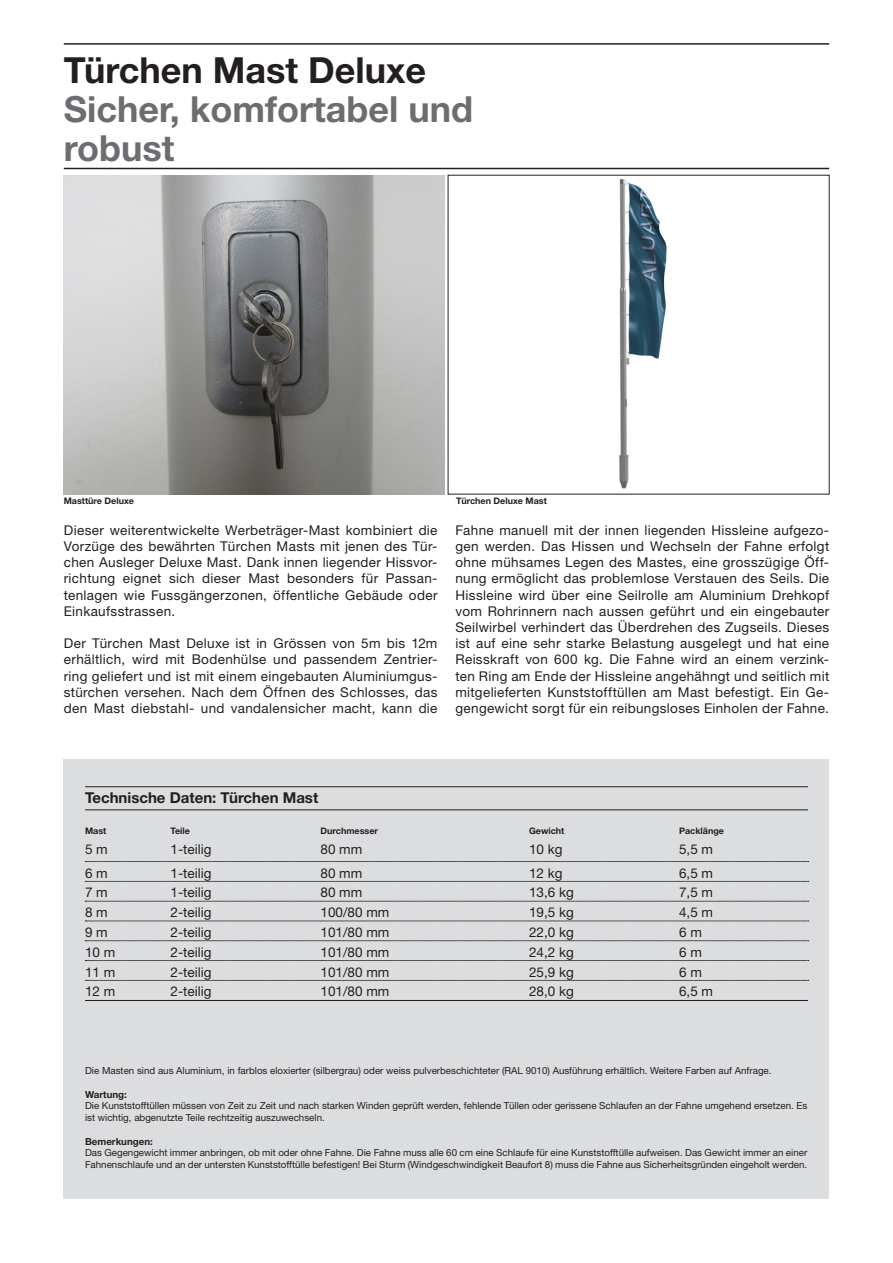
<style>
.page{position:relative;width:893px;height:1263px;background:#fff}
.page>*{position:absolute;margin:0;border:0;box-sizing:border-box;transform-origin:0 0}
.t1{font:700 36px "Helvetica Neue LT Std";color:#6c6d70}
.t2{font:700 36px "Helvetica Neue LT Std";color:#231f20}
.t3{font:700 15px "Helvetica Neue LT Std";color:#231f20}
.t4{font:13.5px/16.2px "Helvetica Neue LT Std";letter-spacing:.02em;color:#231f20;text-align:justify}
.t5{font:9.75px/11.7px "Helvetica Neue LT Std";color:#231f20}
.t6{font:700 9.75px "Helvetica Neue LT Std";color:#231f20}
.t7{font:700 9px "Helvetica Neue LT Std";color:#231f20}
</style>
<div class="page">
<img style="left:619px;top:178px;width:48px;height:311px">
<hr style="left:64px;top:168px;width:765px;height:1px;background:#231f20">
<div style="left:64px;top:759px;width:765px;height:440px;background:#dcdddf"></div>
<hr style="left:64px;top:43px;width:765px;height:2px;background:#231f20">
<img style="left:64px;top:175px;width:381px;height:319px">
<svg style="left:85px;top:861px;width:724px;height:1px"></svg>
<svg style="left:85px;top:881px;width:724px;height:1px"></svg>
<svg style="left:85px;top:901px;width:724px;height:1px"></svg>
<svg style="left:85px;top:921px;width:724px;height:1px"></svg>
<svg style="left:85px;top:940px;width:724px;height:1px"></svg>
<svg style="left:85px;top:960px;width:724px;height:1px"></svg>
<svg style="left:85px;top:980px;width:724px;height:1px"></svg>
<hr style="left:85px;top:1000px;width:723px;height:1px;background:#231f20">
<hr style="left:85px;top:786px;width:723px;height:1px;background:#231f20">
<hr style="left:85px;top:809px;width:723px;height:1px;background:#231f20">
<p class="t2" style="left:64px;top:48px;width:364px">Türchen Mast Deluxe</p>
<p class="t1" style="left:64px;top:87px;width:411px">Sicher, komfortabel und</p>
<p class="t1" style="left:64px;top:126px;width:112px">robust</p>
<p class="t7" style="left:64px;top:495px;width:72px">Masttüre Deluxe</p>
<p class="t7" style="left:456px;top:495px;width:92px">Türchen Deluxe Mast</p>
<p class="t4" style="left:64px;top:522px;width:375px">Dieser weiterentwickelte Werbeträger-Mast kombiniert die Vorzüge des bewährten Türchen Masts mit jenen des Tür&shy;chen Ausleger Deluxe Mast. Dank innen liegender Hissvor&shy;richtung eignet sich dieser Mast besonders für Passan&shy;tenlagen wie Fussgängerzonen, öffentliche Gebäude oder Einkaufsstrassen.</p>
<p class="t4" style="left:64px;top:635px;width:375px">Der Türchen Mast Deluxe ist in Grössen von 5m bis 12m erhältlich, wird mit Bodenhülse und passendem Zentrier&shy;ring geliefert und ist mit einem eingebauten Aluminiumgus&shy;stürchen versehen. Nach dem Öffnen des Schlosses, das den Mast diebstahl- und vandalensicher macht, kann die</p>
<p class="t4" style="left:455px;top:522px;width:375px">Fahne manuell mit der innen liegenden Hissleine aufgezo&shy;gen werden. Das Hissen und Wechseln der Fahne erfolgt ohne mühsames Legen des Mastes, eine grosszügige Öff&shy;nung ermöglicht das problemlose Verstauen des Seils. Die Hissleine wird über eine Seilrolle am Aluminium Drehkopf vom Rohrinnern nach aussen geführt und ein eingebauter Seilwirbel verhindert das Überdrehen des Zugseils. Dieses ist auf eine sehr starke Belastung ausgelegt und hat eine Reisskraft von 600 kg. Die Fahne wird an einem verzink&shy;ten Ring am Ende der Hissleine angehähngt und seitlich mit mitgelieferten Kunststofftüllen am Mast befestigt. Ein Ge&shy;gengewicht sorgt für ein reibungsloses Einholen der Fahne.</p>
<p class="t3" style="left:85px;top:788px;width:235px">Technische Daten: Türchen Mast</p>
<p class="t7" style="left:85px;top:825px;width:23px">Mast</p>
<p class="t7" style="left:171px;top:825px;width:21px">Teile</p>
<p class="t7" style="left:321px;top:825px;width:59px">Durchmesser</p>
<p class="t7" style="left:529px;top:825px;width:37px">Gewicht</p>
<p class="t7" style="left:679px;top:825px;width:46px">Packlänge</p>
<p class="t4" style="left:85px;top:841px;width:24px">5 m</p>
<p class="t4" style="left:171px;top:841px;width:42px">1-teilig</p>
<p class="t4" style="left:321px;top:841px;width:43px">80 mm</p>
<p class="t4" style="left:529px;top:841px;width:35px">10 kg</p>
<p class="t4" style="left:679px;top:841px;width:36px">5,5 m</p>
<p class="t4" style="left:85px;top:864px;width:24px">6 m</p>
<p class="t4" style="left:171px;top:864px;width:42px">1-teilig</p>
<p class="t4" style="left:321px;top:864px;width:43px">80 mm</p>
<p class="t4" style="left:529px;top:864px;width:35px">12 kg</p>
<p class="t4" style="left:679px;top:864px;width:36px">6,5 m</p>
<p class="t4" style="left:85px;top:884px;width:24px">7 m</p>
<p class="t4" style="left:171px;top:884px;width:42px">1-teilig</p>
<p class="t4" style="left:321px;top:884px;width:43px">80 mm</p>
<p class="t4" style="left:529px;top:884px;width:46px">13,6 kg</p>
<p class="t4" style="left:679px;top:884px;width:36px">7,5 m</p>
<p class="t4" style="left:85px;top:904px;width:24px">8 m</p>
<p class="t4" style="left:171px;top:904px;width:42px">2-teilig</p>
<p class="t4" style="left:321px;top:904px;width:70px">100/80 mm</p>
<p class="t4" style="left:529px;top:904px;width:46px">19,5 kg</p>
<p class="t4" style="left:679px;top:904px;width:36px">4,5 m</p>
<p class="t4" style="left:85px;top:924px;width:24px">9 m</p>
<p class="t4" style="left:171px;top:924px;width:42px">2-teilig</p>
<p class="t4" style="left:321px;top:924px;width:70px">101/80 mm</p>
<p class="t4" style="left:529px;top:924px;width:46px">22,0 kg</p>
<p class="t4" style="left:679px;top:924px;width:24px">6 m</p>
<p class="t4" style="left:85px;top:944px;width:32px">10 m</p>
<p class="t4" style="left:171px;top:944px;width:42px">2-teilig</p>
<p class="t4" style="left:321px;top:944px;width:70px">101/80 mm</p>
<p class="t4" style="left:529px;top:944px;width:46px">24,2 kg</p>
<p class="t4" style="left:679px;top:944px;width:24px">6 m</p>
<p class="t4" style="left:85px;top:963px;width:32px">11 m</p>
<p class="t4" style="left:171px;top:963px;width:42px">2-teilig</p>
<p class="t4" style="left:321px;top:963px;width:70px">101/80 mm</p>
<p class="t4" style="left:529px;top:963px;width:46px">25,9 kg</p>
<p class="t4" style="left:679px;top:963px;width:24px">6 m</p>
<p class="t4" style="left:85px;top:983px;width:32px">12 m</p>
<p class="t4" style="left:171px;top:983px;width:42px">2-teilig</p>
<p class="t4" style="left:321px;top:983px;width:70px">101/80 mm</p>
<p class="t4" style="left:529px;top:983px;width:46px">28,0 kg</p>
<p class="t4" style="left:679px;top:983px;width:36px">6,5 m</p>
<p class="t5" style="left:85px;top:1065px;width:688px">Die Masten sind aus Aluminium, in farblos eloxierter (silbergrau) oder weiss pulverbeschichteter (RAL 9010) Ausführung erhältlich. Weitere Farben auf Anfrage.</p>
<p class="t6" style="left:85px;top:1088px;width:43px">Wartung:</p>
<p class="t5" style="left:85px;top:1100px;width:724px">Die Kunststofftüllen müssen von Zeit zu Zeit und nach starken Winden geprüft werden, fehlende Tüllen oder gerissene Schlaufen an der Fahne umgehend ersetzen. Es ist wichtig, abgenutzte Teile rechtzeitig auszuwechseln.</p>
<p class="t6" style="left:85px;top:1135px;width:69px">Bemerkungen:</p>
<p class="t5" style="left:85px;top:1147px;width:724px">Das Gegengewicht immer anbringen, ob mit oder ohne Fahne. Die Fahne muss alle 60 cm eine Schlaufe für eine Kunststofftülle aufweisen. Das Gewicht immer an einer<br>Fahnenschlaufe und an der untersten Kunststofftülle befestigen! Bei Sturm (Windgeschwindigkeit Beaufort 8) muss die Fahne aus Sicherheitsgründen eingeholt werden.</p>
</div>
